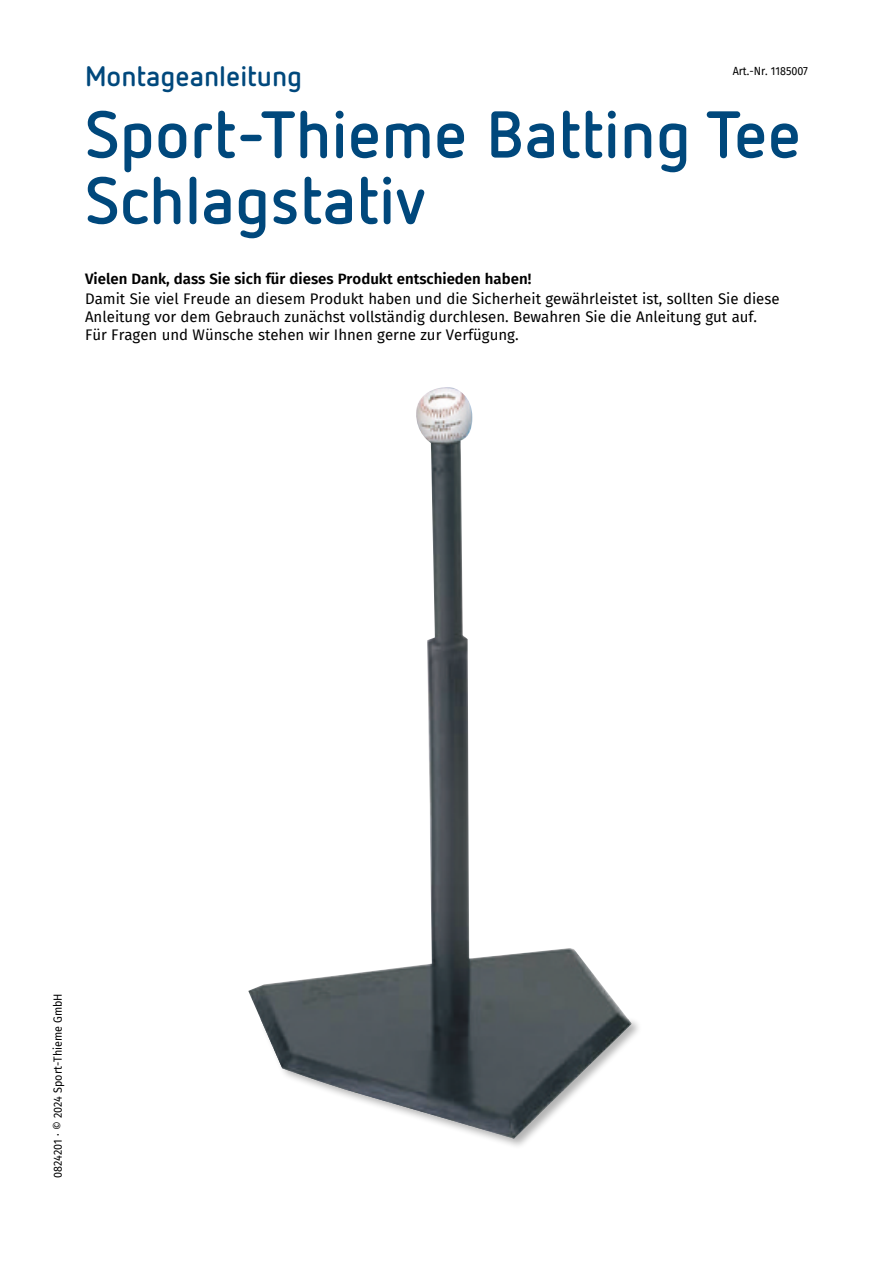
<style>
.page{position:relative;width:893px;height:1263px;background:#fff}
.page>*{position:absolute;margin:0;border:0;box-sizing:border-box;transform-origin:0 0}
.t1{font:700 66px/66px "Netto Pro";color:#00487c}
.t2{font:700 27.9px "Netto Pro";color:#00487c}
.t3{font:15px/18px "Fira Sans";color:#000}
.t4{font:600 15px "Fira Sans";color:#000}
.t5{font:11.55px "Fira Sans";color:#000;scale:.93 1}
</style>
<div class="page">
<img style="left:248px;top:387px;width:384px;height:751px">
<h2 class="t2" style="left:85px;top:57px;width:219px">Montageanleitung</h2>
<p class="t5" style="left:733px;top:62px;width:82px">Art.-Nr. 1185007</p>
<h1 class="t1" style="left:85px;top:98px;width:718px">Sport-Thieme Batting Tee<br>Schlagstativ</h1>
<p class="t4" style="left:85px;top:266px;width:448px">Vielen Dank, dass Sie sich für dieses Produkt entschieden haben!</p>
<p class="t3" style="left:85px;top:290px;width:696px">Damit Sie viel Freude an diesem Produkt haben und die Sicherheit gewährleistet ist, sollten Sie diese<br>Anleitung vor dem Gebrauch zunächst vollständig durchlesen. Bewahren Sie die Anleitung gut auf.<br>Für Fragen und Wünsche stehen wir Ihnen gerne zur Verfügung.</p>
<p class="t5" style="left:49px;top:1178px;width:200px;rotate:-90deg">0824201 · © 2024 Sport-Thieme GmbH</p>
</div>
